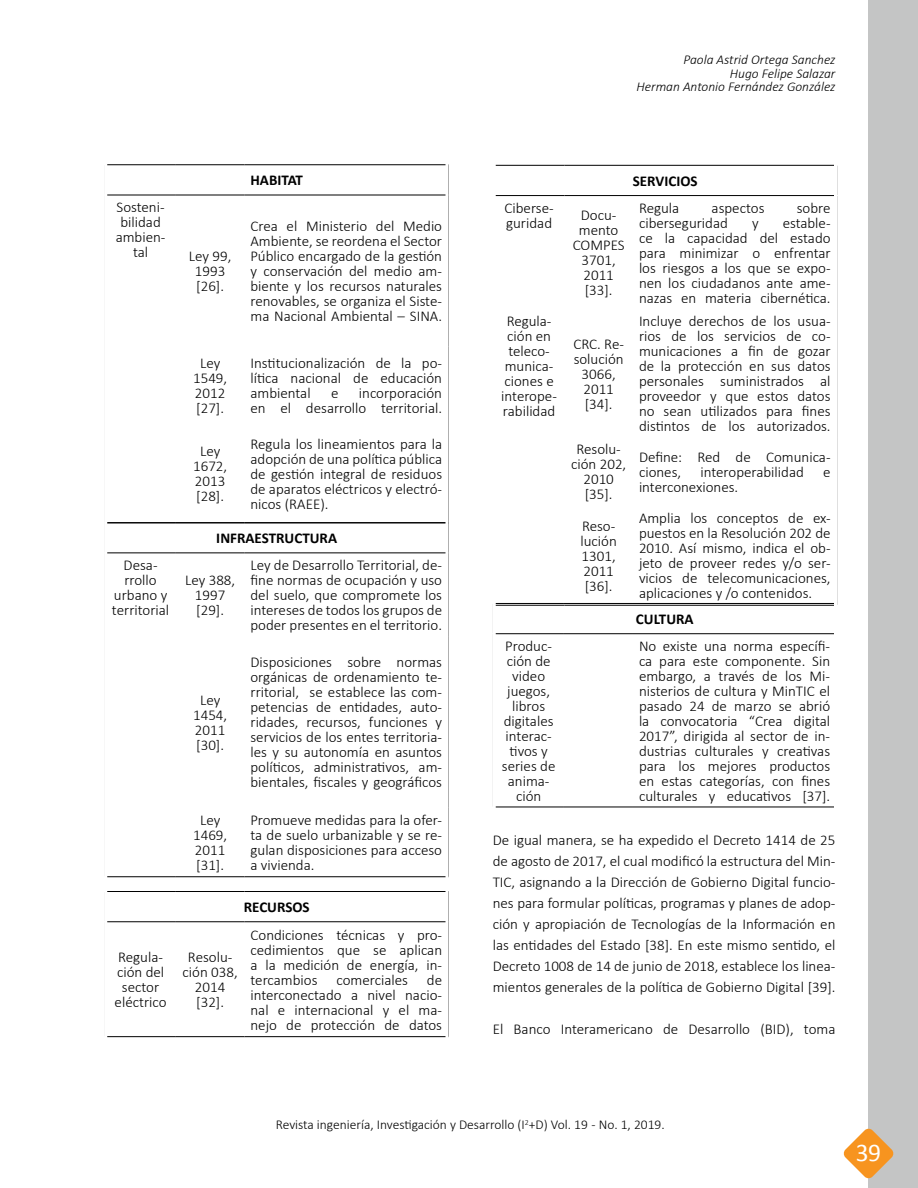
<style>
.page{position:relative;width:918px;height:1188px;background:#fff}
.page>*{position:absolute;margin:0;border:0;box-sizing:border-box;transform-origin:0 0}
.t1{font:25.5px "Calibri";color:#fff}
.t2{font:300 15px/15px "Calibri";color:#000;text-align:center}
.t3{font:700 15px "Calibri";color:#000}
.t4{font:italic 300 13.5px "Calibri";color:#000}
.t5{font:300 13.5px "Calibri";color:#000}
</style>
<div class="page">
<div style="left:869px;top:0;width:49px;height:1188px;background:#c4c5c5"></div>
<svg style="left:843px;top:1128px;width:51px;height:51px"></svg>
<hr style="left:105px;top:164px;width:71px;height:1px;background:#000">
<hr style="left:176px;top:164px;width:68px;height:1px;background:#000">
<hr style="left:244px;top:164px;width:204px;height:1px;background:#000">
<hr style="left:448px;top:165px;width:1px;height:30px;background:#000">
<hr style="left:105px;top:195px;width:71px;height:1px;background:#000">
<hr style="left:176px;top:195px;width:68px;height:1px;background:#000">
<hr style="left:244px;top:195px;width:204px;height:1px;background:#000">
<hr style="left:448px;top:195px;width:1px;height:151px;background:#000">
<hr style="left:448px;top:346px;width:1px;height:77px;background:#000">
<hr style="left:448px;top:423px;width:1px;height:100px;background:#000">
<hr style="left:105px;top:523px;width:71px;height:1px;background:#000">
<hr style="left:176px;top:523px;width:68px;height:1px;background:#000">
<hr style="left:244px;top:523px;width:204px;height:1px;background:#000">
<hr style="left:105px;top:522px;width:71px;height:1px;background:#000">
<hr style="left:176px;top:522px;width:68px;height:1px;background:#000">
<hr style="left:244px;top:522px;width:204px;height:1px;background:#000">
<svg style="left:448px;top:523px;width:1px;height:29px"></svg>
<hr style="left:105px;top:552px;width:71px;height:1px;background:#000">
<hr style="left:176px;top:552px;width:68px;height:1px;background:#000">
<hr style="left:244px;top:552px;width:204px;height:1px;background:#000">
<hr style="left:448px;top:553px;width:1px;height:83px;background:#000">
<hr style="left:448px;top:636px;width:1px;height:171px;background:#000">
<hr style="left:448px;top:807px;width:1px;height:69px;background:#000">
<hr style="left:105px;top:876px;width:71px;height:1px;background:#000">
<hr style="left:176px;top:876px;width:68px;height:1px;background:#000">
<hr style="left:244px;top:876px;width:204px;height:1px;background:#000">
<hr style="left:105px;top:891px;width:71px;height:1px;background:#000">
<hr style="left:176px;top:891px;width:68px;height:1px;background:#000">
<hr style="left:244px;top:891px;width:204px;height:1px;background:#000">
<svg style="left:448px;top:892px;width:1px;height:29px"></svg>
<hr style="left:105px;top:921px;width:71px;height:1px;background:#000">
<hr style="left:176px;top:921px;width:68px;height:1px;background:#000">
<hr style="left:244px;top:921px;width:204px;height:1px;background:#000">
<hr style="left:448px;top:922px;width:1px;height:114px;background:#000">
<hr style="left:105px;top:1036px;width:71px;height:1px;background:#000">
<hr style="left:176px;top:1036px;width:68px;height:1px;background:#000">
<hr style="left:244px;top:1036px;width:204px;height:1px;background:#000">
<hr style="left:494px;top:165px;width:70px;height:1px;background:#000">
<hr style="left:564px;top:165px;width:69px;height:1px;background:#000">
<hr style="left:633px;top:165px;width:204px;height:1px;background:#000">
<hr style="left:494px;top:195px;width:70px;height:1px;background:#000">
<hr style="left:564px;top:195px;width:69px;height:1px;background:#000">
<hr style="left:633px;top:195px;width:204px;height:1px;background:#000">
<hr style="left:494px;top:605px;width:70px;height:1px;background:#000">
<hr style="left:564px;top:605px;width:69px;height:1px;background:#000">
<hr style="left:633px;top:605px;width:204px;height:1px;background:#000">
<hr style="left:493px;top:603px;width:71px;height:1px;background:#000">
<hr style="left:564px;top:603px;width:69px;height:1px;background:#000">
<hr style="left:633px;top:603px;width:204px;height:1px;background:#000">
<hr style="left:493px;top:633px;width:71px;height:1px;background:#000">
<hr style="left:564px;top:633px;width:69px;height:1px;background:#000">
<hr style="left:633px;top:633px;width:204px;height:1px;background:#000">
<hr style="left:493px;top:807px;width:71px;height:1px;background:#000">
<hr style="left:564px;top:807px;width:69px;height:1px;background:#000">
<hr style="left:633px;top:807px;width:204px;height:1px;background:#000">
<p class="t4" style="left:684px;top:51px;width:153px">Paola Astrid Ortega Sanchez</p>
<p class="t4" style="left:730px;top:65px;width:107px">Hugo Felipe Salazar</p>
<p class="t4" style="left:636px;top:78px;width:201px">Herman Antonio Fernández González</p>
<p class="t2" style="left:116px;top:200px;width:51px">Sosteni&shy;bilidad ambien&shy;tal</p>
<p class="t2" style="left:112px;top:558px;width:59px">Desa&shy;rrollo urbano y territorial</p>
<p class="t2" style="left:189px;top:249px;width:44px">Ley 99,<br>1993 [26].</p>
<p class="t3" style="left:250px;top:171px;width:54px">HABITAT</p>
<p class="t2" style="left:250px;top:219px;width:193px;text-align:justify">Crea el Ministerio del Medio Ambiente, se reordena el Sector Público encargado de la gestión y conservación del medio am&shy;biente y los recursos naturales renovables, se organiza el Siste&shy;ma Nacional Ambiental – SINA.</p>
<p class="t2" style="left:193px;top:355px;width:36px">Ley<br>1549,<br>2012 [27].</p>
<p class="t2" style="left:250px;top:355px;width:193px;text-align:justify">Institucionalización de la po&shy;lítica nacional de educación ambiental</p>
<p class="t2" style="left:250px;top:385px;width:193px;text-align:right">incorporación<br>en el desarrollo territorial.</p>
<p class="t2" style="left:331px;top:385px;width:9px">e</p>
<p class="t2" style="left:193px;top:443px;width:36px">Ley<br>1672,<br>2013 [28].</p>
<p class="t2" style="left:250px;top:436px;width:193px;text-align:justify">Regula los lineamientos para la adopción de una política pública de gestión integral de residuos de aparatos eléctricos y electró&shy;nicos (RAEE).</p>
<p class="t3" style="left:216px;top:529px;width:122px">INFRAESTRUCTURA</p>
<p class="t2" style="left:185px;top:573px;width:52px">Ley 388,<br>1997 [29].</p>
<p class="t2" style="left:193px;top:692px;width:36px">Ley<br>1454,<br>2011 [30].</p>
<p class="t2" style="left:250px;top:558px;width:193px;text-align:justify">Ley de Desarrollo Territorial, de&shy;fine normas de ocupación y uso del suelo, que compromete los intereses de todos los grupos de poder presentes en el territorio.</p>
<p class="t2" style="left:250px;top:655px;width:193px;text-align:justify">Disposiciones sobre normas orgánicas de ordenamiento te&shy;rritorial, se establece las com&shy;petencias de entidades, auto&shy;ridades, recursos, funciones y servicios de los entes territoria&shy;les y su autonomía en asuntos políticos, administrativos, am&shy;bientales, fiscales y geográficos</p>
<p class="t2" style="left:193px;top:813px;width:36px">Ley<br>1469,<br>2011 [31].</p>
<p class="t2" style="left:250px;top:813px;width:193px;text-align:justify">Promueve medidas para la ofer&shy;ta de suelo urbanizable y se re&shy;gulan disposiciones para acceso a vivienda.</p>
<p class="t3" style="left:244px;top:898px;width:67px">RECURSOS</p>
<p class="t2" style="left:115px;top:950px;width:53px">Regula&shy;ción del sector eléctrico</p>
<p class="t2" style="left:183px;top:950px;width:57px">Resolu&shy;ción 038,<br>2014 [32].</p>
<p class="t2" style="left:250px;top:927px;width:193px;text-align:justify">Condiciones técnicas y pro&shy;cedimientos que se aplican a la medición de energía, in&shy;tercambios</p>
<p class="t2" style="left:336px;top:972px;width:73px">comerciales</p>
<p class="t2" style="left:250px;top:972px;width:193px;text-align:justify;text-indent:176px">de interconectado a nivel nacio&shy;nal e internacional y el ma&shy;nejo de protección de datos</p>
<p class="t2" style="left:505px;top:200px;width:51px;text-align:left">Ciberse&shy;guridad</p>
<p class="t2" style="left:573px;top:208px;width:53px">Docu&shy;mento<br>COMPES<br>3701,<br>2011 [33].</p>
<p class="t2" style="left:501px;top:313px;width:57px">Regula&shy;ción en teleco&shy;munica&shy;ciones e interope&shy;rabilidad</p>
<p class="t2" style="left:573px;top:336px;width:52px">CRC. Re&shy;solución<br>3066,<br>2011 [34].</p>
<p class="t3" style="left:633px;top:171px;width:66px">SERVICIOS</p>
<p class="t2" style="left:639px;top:200px;width:42px">Regula</p>
<p class="t2" style="left:712px;top:200px;width:54px">aspectos</p>
<p class="t2" style="left:797px;top:200px;width:35px">sobre</p>
<p class="t2" style="left:639px;top:215px;width:90px">ciberseguridad</p>
<p class="t2" style="left:752px;top:215px;width:8px">y</p>
<p class="t2" style="left:639px;top:215px;width:193px;text-align:justify;text-indent:144px">estable&shy;ce la capacidad del estado para minimizar o enfrentar los riesgos a los que se expo&shy;nen los ciudadanos ante ame&shy;nazas en materia cibernética.</p>
<p class="t2" style="left:639px;top:313px;width:193px;text-align:justify">Incluye derechos de los usua&shy;rios de los servicios de co&shy;municaciones a fin de gozar de la protección en sus datos personales suministrados al proveedor y que estos datos no sean utilizados para fines distintos de los autorizados.</p>
<p class="t2" style="left:571px;top:442px;width:57px">Resolu&shy;ción 202,<br>2010 [35].</p>
<p class="t2" style="left:639px;top:449px;width:193px;text-align:left">Define: Red de Comunica&shy;ciones,</p>
<p class="t2" style="left:701px;top:464px;width:105px">interoperabilidad</p>
<p class="t2" style="left:823px;top:464px;width:9px">e</p>
<p class="t2" style="left:639px;top:479px;width:101px">interconexiones.</p>
<p class="t2" style="left:580px;top:518px;width:38px;text-align:left">Reso&shy;lución<br>1301,<br>2011 [36].</p>
<p class="t2" style="left:639px;top:511px;width:193px;text-align:justify">Amplia los conceptos de ex&shy;puestos en la Resolución 202 de 2010. Así mismo, indica el ob&shy;jeto de proveer redes y/o ser&shy;vicios de telecomunicaciones, aplicaciones y /o contenidos.</p>
<p class="t3" style="left:636px;top:610px;width:59px">CULTURA</p>
<p class="t2" style="left:502px;top:638px;width:55px">Produc&shy;ción de video juegos, libros digitales interac&shy;tivos y series de anima&shy;ción</p>
<p class="t2" style="left:639px;top:638px;width:193px;text-align:justify">No existe una norma específi&shy;ca para este componente. Sin embargo, a través de los Mi&shy;nisterios de cultura y MinTIC el pasado 24 de marzo se abrió la convocatoria “Crea digital 2017”, dirigida al sector de in&shy;dustrias culturales y creativas para los mejores productos en estas categorías, con fines culturales y educativos [37].</p>
<p class="t2" style="left:493px;top:829px;width:344px;line-height:21px;text-align:justify">De igual manera, se ha expedido el Decreto 1414 de 25 de agosto de 2017, el cual modificó la estructura del Min-TIC, asignando a la Dirección de Gobierno Digital funcio&shy;nes para formular políticas, programas y planes de adop&shy;ción y apropiación de Tecnologías de la Información en las entidades del Estado [38]. En este mismo sentido, el Decreto 1008 de 14 de junio de 2018, establece los linea&shy;mientos generales de la política de Gobierno Digital [39].</p>
<p class="t2" style="left:493px;top:1022px;width:344px">El Banco Interamericano de Desarrollo (BID), toma</p>
<p class="t5" style="left:276px;top:1116px;width:390px">Revista ingeniería, Investigación y Desarrollo (I<sup>2</sup>+D) Vol. 19 - No. 1, 2019.</p>
<h1 class="t1" style="left:856px;top:1137px;width:27px">39</h1>
</div>
